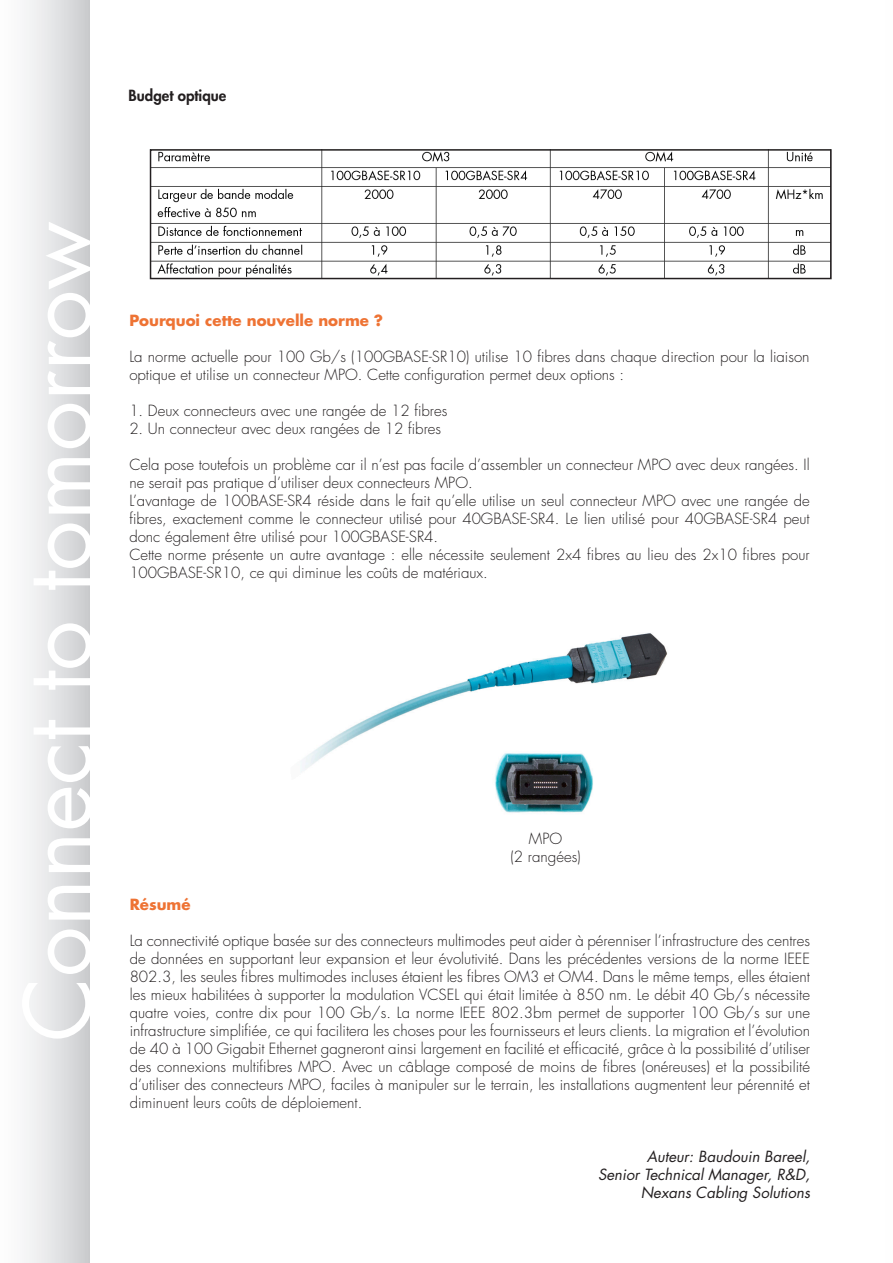
<style>
.page{position:relative;width:893px;height:1263px;background:#fff}
.page>*{position:absolute;margin:0;border:0;box-sizing:border-box;transform-origin:0 0}
.t1{font:90px "Futura Std";color:#fff}
.t2{font:300 15px/18px "Futura Std";color:#231f20}
.t3{font:italic 15px "Futura Std";color:#231f20}
.t4{font:700 15px "Futura Std";color:#ee7334}
.t5{font:800 15px "Futura Std";color:#231f20}
</style>
<div class="page">
<div style="left:0;top:0;width:90px;height:1263px;background:linear-gradient(to right,#fff,#cdcfd1)"></div>
<img style="left:300px;top:633px;width:367px;height:180px">
<img style="left:153px;top:152px;width:676px;height:124px">
<div style="left:150px;top:149px;width:682px;height:130px;border:2px solid #231f20"></div>
<p class="t5" style="left:129px;top:86px;width:99px">Budget optique</p>
<p class="t1" style="left:1px;top:1041px;width:822px;rotate:-90deg">Connect to tomorrow</p>
<p class="t4" style="left:129px;top:310px;width:255px">Pourquoi cette nouvelle norme ?</p>
<p class="t2" style="left:129px;top:348px;width:682px">La norme actuelle pour 100 Gb/s (100GBASE-SR10) utilise 10 fibres dans chaque direction pour la liaison optique et utilise un connecteur MPO. Cette configuration permet deux options :</p>
<p class="t2" style="left:129px;top:402px;width:319px">1. Deux connecteurs avec une rangée de 12 fibres</p>
<p class="t2" style="left:129px;top:420px;width:313px">2. Un connecteur avec deux rangées de 12 fibres</p>
<p class="t2" style="left:129px;top:456px;width:682px">Cela pose toutefois un problème car il n’est pas facile d’assembler un connecteur MPO avec deux rangées. Il ne serait pas pratique d’utiliser deux connecteurs MPO.</p>
<p class="t2" style="left:129px;top:492px;width:682px;text-align:justify">L’avantage de 100BASE-SR4 réside dans le fait qu’elle utilise un seul connecteur MPO avec une rangée de fibres, exactement comme le connecteur utilisé pour 40GBASE-SR4. Le lien utilisé pour 40GBASE-SR4 peut donc également être utilisé pour 100GBASE-SR4.</p>
<p class="t2" style="left:129px;top:546px;width:682px">Cette norme présente un autre avantage : elle nécessite seulement 2x4 fibres au lieu des 2x10 fibres pour<br>100GBASE-SR10, ce qui diminue les coûts de matériaux.</p>
<p class="t2" style="left:529px;top:830px;width:35px">MPO</p>
<p class="t2" style="left:510px;top:848px;width:72px">(2 rangées)</p>
<p class="t4" style="left:130px;top:894px;width:62px">Résumé</p>
<p class="t2" style="left:130px;top:932px;width:682px;text-align:justify">La connectivité optique basée sur des connecteurs multimodes peut aider à pérenniser l’infrastructure des centres de données en supportant leur expansion et leur évolutivité. Dans les précédentes versions de la norme IEEE 802.3, les seules fibres multimodes incluses étaient les fibres OM3 et OM4. Dans le même temps, elles étaient les mieux habilitées à supporter la modulation VCSEL qui était limitée à 850 nm. Le débit 40 Gb/s nécessite quatre voies, contre dix pour 100 Gb/s. La norme IEEE 802.3bm permet de supporter 100 Gb/s sur une infrastructure simplifiée, ce qui facilitera les choses pour les fournisseurs et leurs clients. La migration et l’évolution de 40 à 100 Gigabit Ethernet gagneront ainsi largement en facilité et efficacité, grâce à la possibilité d’utiliser des connexions multifibres MPO. Avec un câblage composé de moins de fibres (onéreuses) et la possibilité d’utiliser des connecteurs MPO, faciles à manipuler sur le terrain, les installations augmentent leur pérennité et diminuent leurs coûts de déploiement.</p>
<p class="t3" style="left:647px;top:1146px;width:165px">Auteur: Baudouin Bareel,</p>
<p class="t3" style="left:598px;top:1164px;width:214px">Senior Technical Manager, R&amp;D,</p>
<p class="t3" style="left:641px;top:1182px;width:171px">Nexans Cabling Solutions</p>
</div>
